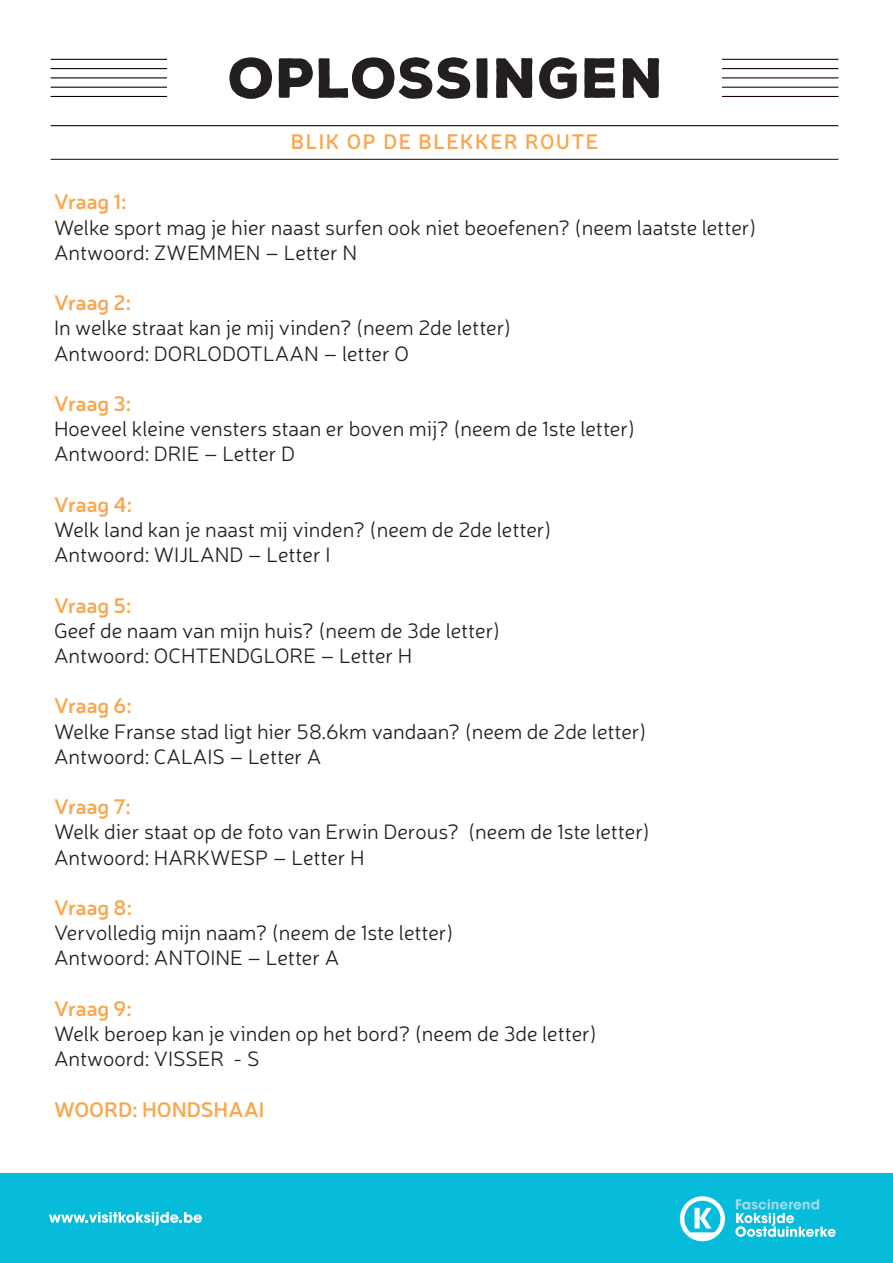
<style>
.page{position:relative;width:893px;height:1263px;background:#fff}
.page>*{position:absolute;margin:0;border:0;box-sizing:border-box;transform-origin:0 0}
.t1{font:900 54.6px "Nexa Rust Sans";letter-spacing:.02em;color:#231f20}
.t2{font:300 21px "Neris";color:#231f20}
.t3{font:600 21px "Neris";color:#f9a64e}
.t4{font:600 21px "Neris";letter-spacing:.07em;color:#f9a64e}
</style>
<div class="page">
<hr style="left:51px;top:125px;width:787px;height:1px;background:#000001">
<hr style="left:51px;top:159px;width:787px;height:1px;background:#231f20">
<hr style="left:51px;top:59px;width:116px;height:1px;background:#000">
<hr style="left:51px;top:68px;width:116px;height:1px;background:#000">
<hr style="left:51px;top:96px;width:116px;height:1px;background:#000">
<hr style="left:51px;top:77px;width:116px;height:1px;background:#000">
<hr style="left:51px;top:87px;width:116px;height:1px;background:#000">
<hr style="left:722px;top:59px;width:116px;height:1px;background:#190000">
<hr style="left:722px;top:68px;width:116px;height:1px;background:#190000">
<hr style="left:722px;top:96px;width:116px;height:1px;background:#190000">
<hr style="left:722px;top:77px;width:116px;height:1px;background:#190000">
<hr style="left:722px;top:87px;width:116px;height:1px;background:#190000">
<div style="left:0;top:1174px;width:893px;height:89px;background:#07bbda"></div>
<svg style="left:735px;top:1199px;width:101px;height:38px"></svg>
<svg style="left:680px;top:1196px;width:45px;height:45px"></svg>
<svg style="left:49px;top:1212px;width:153px;height:13px"></svg>
<p class="t1" style="left:229px;top:41px;width:437px">OPLOSSINGEN</p>
<p class="t4" style="left:291px;top:127px;width:309px">BLIK OP DE BLEKKER ROUTE</p>
<p class="t3" style="left:54px;top:187px;width:74px">Vraag 1:</p>
<p class="t2" style="left:54px;top:214px;width:704px">Welke sport mag je hier naast surfen ook niet beoefenen? (neem laatste letter)</p>
<p class="t2" style="left:54px;top:239px;width:305px">Antwoord: ZWEMMEN – Letter N</p>
<p class="t3" style="left:54px;top:288px;width:79px">Vraag 2:</p>
<p class="t2" style="left:54px;top:315px;width:459px">In welke straat kan je mij vinden? (neem 2de letter)</p>
<p class="t2" style="left:54px;top:340px;width:356px">Antwoord: DORLODOTLAAN – letter O</p>
<p class="t3" style="left:54px;top:389px;width:79px">Vraag 3:</p>
<p class="t2" style="left:54px;top:415px;width:583px">Hoeveel kleine vensters staan er boven mij? (neem de 1ste letter)</p>
<p class="t2" style="left:54px;top:441px;width:243px">Antwoord: DRIE – Letter D</p>
<p class="t3" style="left:54px;top:490px;width:79px">Vraag 4:</p>
<p class="t2" style="left:54px;top:516px;width:499px">Welk land kan je naast mij vinden? (neem de 2de letter)</p>
<p class="t2" style="left:54px;top:541px;width:278px">Antwoord: WIJLAND – Letter I</p>
<p class="t3" style="left:54px;top:591px;width:79px">Vraag 5:</p>
<p class="t2" style="left:54px;top:617px;width:448px">Geef de naam van mijn huis? (neem de 3de letter)</p>
<p class="t2" style="left:54px;top:642px;width:360px">Antwoord: OCHTENDGLORE – Letter H</p>
<p class="t3" style="left:54px;top:691px;width:79px">Vraag 6:</p>
<p class="t2" style="left:54px;top:718px;width:594px">Welke Franse stad ligt hier 58.6km vandaan? (neem de 2de letter)</p>
<p class="t2" style="left:54px;top:743px;width:269px">Antwoord: CALAIS – Letter A</p>
<p class="t3" style="left:54px;top:792px;width:78px">Vraag 7:</p>
<p class="t2" style="left:54px;top:819px;width:597px">Welk dier staat op de foto van Erwin Derous? (neem de 1ste letter)</p>
<p class="t2" style="left:54px;top:844px;width:312px">Antwoord: HARKWESP – Letter H</p>
<p class="t3" style="left:54px;top:893px;width:79px">Vraag 8:</p>
<p class="t2" style="left:54px;top:919px;width:401px">Vervolledig mijn naam? (neem de 1ste letter)</p>
<p class="t2" style="left:54px;top:945px;width:287px">Antwoord: ANTOINE – Letter A</p>
<p class="t3" style="left:54px;top:994px;width:79px">Vraag 9:</p>
<p class="t2" style="left:54px;top:1020px;width:544px">Welk beroep kan je vinden op het bord? (neem de 3de letter)</p>
<p class="t2" style="left:54px;top:1045px;width:207px">Antwoord: VISSER - S</p>
<p class="t3" style="left:54px;top:1095px;width:212px">WOORD: HONDSHAAI</p>
</div>
